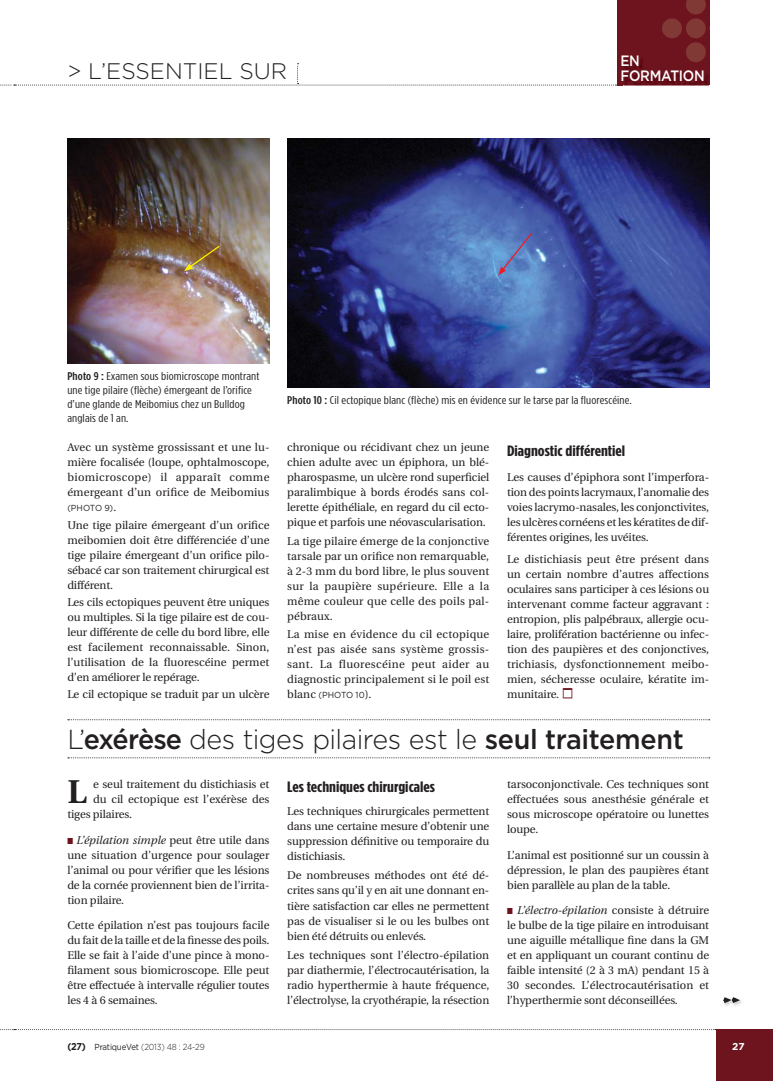
<style>
.page{position:relative;width:773px;height:1081px;background:#fff}
.page>*{position:absolute;margin:0;border:0;box-sizing:border-box;transform-origin:0 0}
.t1{font:700 32.88px "Utopia";color:#231f20}
.t2{font:300 27.5px "Gotham";letter-spacing:-.02em;color:#231f20}
.t3{font:300 22.5px "Gotham";color:#231f20}
.t4{font:700 15px "Gotham Condensed";color:#231f20;scale:1.2 1}
.t5{font:500 15px "Gotham";letter-spacing:-.02em;color:#fff;scale:.9 1}
.t6{font:11.25px/15px "Utopia";letter-spacing:-.01em;color:#231f20;text-align:justify}
.t7{font:11.25px/13.8px "Gotham Condensed";letter-spacing:.01em;color:#231f20;scale:1.2 1}
.t8{font:700 10px "Gotham";color:#fff}
.t9{font:300 8.75px "Gotham";letter-spacing:-.02em;color:#231f20;scale:.9 1}
.t10{font:8.75px "Gotham";letter-spacing:.005em;color:#231f20;scale:.96 1}
.s1{font-weight:500}
.s2{font-family:"Utopia";font-size:11.25px}
.s3{color:#6e141e}
.s4{font-style:italic}
.s5{font-weight:700;font-size:10px}
.s6{font-weight:400}
</style>
<div class="page">
<div style="left:716px;top:1029px;width:56px;height:52px;background:#6e141e"></div>
<svg style="left:0;top:1029px;width:715px;height:1px"></svg>
<div style="left:617px;top:0;width:92px;height:86px;background:#6e141e"></div>
<img style="left:623px;top:58px;width:86px;height:28px">
<svg style="left:0;top:63px;width:616px;height:23px"></svg>
<svg style="left:723px;top:997px;width:19px;height:9px"></svg>
<svg style="left:68px;top:719px;width:641px;height:1px"></svg>
<svg style="left:68px;top:757px;width:641px;height:1px"></svg>
<img style="left:67px;top:138px;width:202px;height:226px">
<img style="left:287px;top:138px;width:422px;height:249px">
<svg style="left:184px;top:245px;width:37px;height:26px"></svg>
<svg style="left:498px;top:231px;width:35px;height:44px;background:#6380bc"></svg>
<svg style="left:661px;top:0;width:49px;height:62px"></svg>
<h3 class="t5" style="left:620px;top:54px;width:23px">EN</h3>
<h3 class="t3" style="left:67px;top:61px;width:221px">&gt; L’ESSENTIEL SUR</h3>
<h3 class="t5" style="left:620px;top:69px;width:95px">FORMATION</h3>
<p class="t7" style="left:67px;top:370px;width:161px"><span class="s1">Photo 9 :</span> Examen sous biomicroscope montrant une tige pilaire (flèche) émergeant de l’orifice d’une glande de Meibomius chez un Bulldog anglais de 1 an.</p>
<p class="t6" style="left:67px;top:441px;width:203px">Avec un système grossissant et une lu&shy;mière focalisée (loupe, ophtalmoscope, biomicroscope) il apparaît comme émergeant d’un orifice de Meibomius</p>
<p class="t10" style="left:67px;top:505px;width:53px">(PHOTO 9)<span class="s2">.</span></p>
<p class="t6" style="left:67px;top:518px;width:203px">Une tige pilaire émergeant d’un orifice meibomien doit être différenciée d’une tige pilaire émergeant d’un orifice pilo&shy;sébacé car son traitement chirurgical est différent.</p>
<p class="t6" style="left:67px;top:595px;width:204px">Les cils ectopiques peuvent être uniques ou multiples. Si la tige pilaire est de cou&shy;leur différente de celle du bord libre, elle est facilement reconnaissable. Sinon, l’utilisation de la fluorescéine permet d’en améliorer le repérage.</p>
<p class="t6" style="left:67px;top:688px;width:203px">Le cil ectopique se traduit par un ulcère</p>
<p class="t7" style="left:287px;top:394px;width:289px"><span class="s1">Photo 10 :</span> Cil ectopique blanc (flèche) mis en évidence sur le tarse par la fluorescéine.</p>
<p class="t6" style="left:287px;top:441px;width:203px">chronique ou récidivant chez un jeune chien adulte avec un épiphora, un blé&shy;pharospasme, un ulcère rond superficiel paralimbique à bords érodés sans col&shy;lerette épithéliale, en regard du cil ecto&shy;pique et parfois une néovascularisation.</p>
<p class="t6" style="left:287px;top:534px;width:204px">La tige pilaire émerge de la conjonctive tarsale par un orifice non remarquable, à 2-3 mm du bord libre, le plus souvent sur la paupière supérieure. Elle a la même couleur que celle des poils pal&shy;pébraux.</p>
<p class="t6" style="left:287px;top:628px;width:203px">La mise en évidence du cil ectopique n’est pas aisée sans système grossis&shy;sant. La fluorescéine peut aider au diagnostic principalement si le poil est</p>
<p class="t10" style="left:287px;top:692px;width:89px"><span class="s2">blanc</span> (PHOTO 10<span class="s2">).</span></p>
<h3 class="t4" style="left:507px;top:445px;width:100px">Diagnostic différentiel</h3>
<p class="t6" style="left:507px;top:471px;width:203px">Les causes d’épiphora sont l’imperfora&shy;tion des points lacrymaux, l’anomalie des voies lacrymo-nasales, les conjonctivites, les ulcères cornéens et les kératites de dif&shy;férentes origines, les uvéites.</p>
<p class="t6" style="left:507px;top:553px;width:204px">Le distichiasis peut être présent dans un certain nombre d’autres affections oculaires sans participer à ces lésions ou intervenant comme facteur aggravant : entropion, plis palpébraux, allergie ocu&shy;laire, prolifération bactérienne ou infec&shy;tion des paupières et des conjonctives, trichiasis, dysfonctionnement meibo&shy;mien, sécheresse oculaire, kératite im&shy;munitaire.</p>
<h2 class="t2" style="left:67px;top:726px;width:617px">L’<span class="s1">exérèse</span> des tiges pilaires est le <span class="s1">seul traitement</span></h2>
<h1 class="t1" style="left:67px;top:779px;width:21px">L</h1>
<p class="t6" style="left:93px;top:778px;width:178px">e seul traitement du distichiasis et</p>
<p class="t6" style="left:507px;top:778px;width:204px">tarsoconjonctivale. Ces techniques sont effectuées sous anesthésie générale et sous microscope opératoire ou lunettes loupe.</p>
<p class="t6" style="left:507px;top:848px;width:203px">L’animal est positionné sur un coussin à dépression, le plan des paupières étant bien parallèle au plan de la table.</p>
<p class="t6" style="left:507px;top:904px;width:203px"><span class="s3">■</span> <span class="s4">L’électro-épilation</span> consiste à détruire le bulbe de la tige pilaire en introduisant une aiguille métallique fine dans la GM et en appliquant un courant continu de faible intensité (2 à 3 mA) pendant 15 à 30 secondes. L’électrocautérisation et l’hyperthermie sont déconseillées.</p>
<h3 class="t4" style="left:287px;top:782px;width:124px">Les techniques chirurgicales</h3>
<p class="t6" style="left:287px;top:804px;width:203px">Les techniques chirurgicales permettent dans une certaine mesure d’obtenir une suppression définitive ou temporaire du distichiasis.</p>
<p class="t6" style="left:287px;top:868px;width:204px">De nombreuses méthodes ont été dé&shy;crites sans qu’il y en ait une donnant en&shy;tière satisfaction car elles ne permettent pas de visualiser si le ou les bulbes ont bien été détruits ou enlevés.</p>
<p class="t6" style="left:287px;top:948px;width:203px">Les techniques sont l’électro-épilation par diathermie, l’électrocautérisation, la radio hyperthermie à haute fréquence, l’électrolyse, la cryothérapie, la résection</p>
<p class="t6" style="left:93px;top:793px;width:178px">du cil ectopique est l’exérèse des</p>
<p class="t6" style="left:67px;top:808px;width:66px">tiges pilaires.</p>
<p class="t6" style="left:67px;top:833px;width:203px"><span class="s3">■</span> <span class="s4">L’épilation simple</span> peut être utile dans une situation d’urgence pour soulager l’animal ou pour vérifier que les lésions de la cornée proviennent bien de l’irrita&shy;tion pilaire.</p>
<p class="t6" style="left:67px;top:919px;width:204px">Cette épilation n’est pas toujours facile du fait de la taille et de la finesse des poils.<br>Elle se fait à l’aide d’une pince à mono&shy;filament sous biomicroscope. Elle peut être effectuée à intervalle régulier toutes les 4 à 6 semaines.</p>
<p class="t9" style="left:67px;top:1042px;width:154px"><span class="s5">(27)</span> <span class="s6">PratiqueVet</span> (2013) 48 : 24-29</p>
<p class="t8" style="left:732px;top:1042px;width:14px">27</p>
</div>
